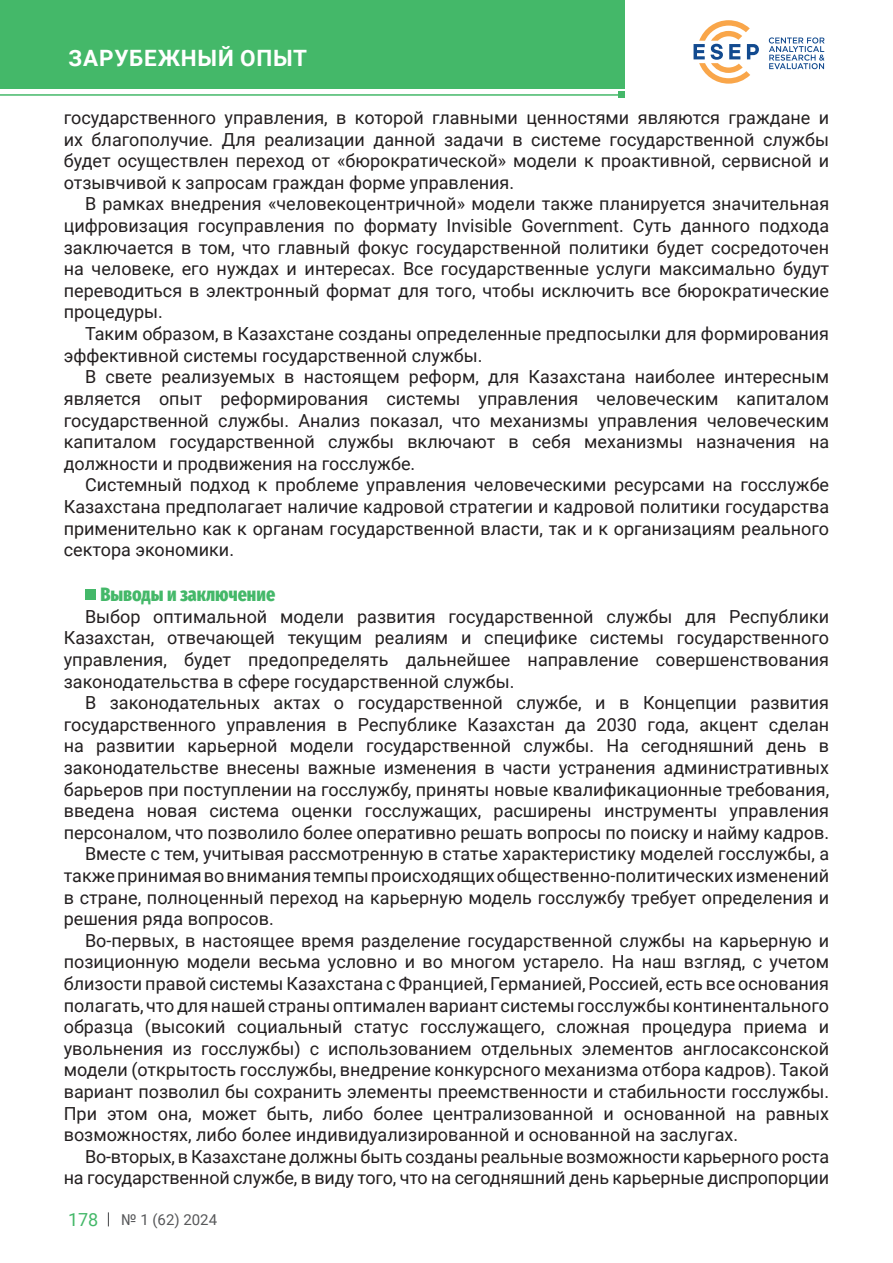
<style>
.page{position:relative;width:893px;height:1263px;background:#fff}
.page>*{position:absolute;margin:0;border:0;box-sizing:border-box;transform-origin:0 0}
.t1{font:700 22.5px "Roboto";letter-spacing:.035em;color:#fff}
.Подзаг{font:800 extra-condensed 19.5px "Fira Sans";color:#44b869}
.Текст{font:18px/21.6px "Roboto";color:#231f20;text-align:justify}
.t2{font:18px "Roboto";color:#44b869}
.t3{font:15px "Roboto";color:#57585a}
</style>
<div class="page">
<svg style="left:693px;top:20px;width:66px;height:64px"></svg>
<svg style="left:769px;top:37px;width:56px;height:32px"></svg>
<div style="left:0;top:0;width:625px;height:89px;background:#44b869"></div>
<hr style="left:0;top:94px;width:625px;height:2px;background:#44b869">
<svg style="left:619px;top:92px;width:6px;height:6px"></svg>
<svg style="left:108px;top:1212px;width:1px;height:14px"></svg>
<div style="left:85px;top:589px;width:11px;height:11px;background:#44b869"></div>
<p class="t1" style="left:68px;top:42px;width:240px">ЗАРУБЕЖНЫЙ ОПЫТ</p>
<p class="Текст" style="left:64px;top:106px;width:767px">государственного управления, в которой главными ценностями являются граждане и их благополучие. Для реализации данной задачи в системе государственной службы будет осуществлен переход от «бюрократической» модели к проактивной, сервисной и отзывчивой к запросам граждан форме управления.</p>
<p class="Текст" style="left:64px;top:193px;width:767px;text-indent:21px">В рамках внедрения «человекоцентричной» модели также планируется значительная цифровизация госуправления по формату Invisible Government. Суть данного подхода заключается в том, что главный фокус государственной политики будет сосредоточен на человеке, его нуждах и интересах. Все государственные услуги максимально будут переводиться в электронный формат для того, чтобы исключить все бюрократические процедуры.</p>
<p class="Текст" style="left:64px;top:322px;width:767px;text-indent:21px">Таким образом, в Казахстане созданы определенные предпосылки для формирования эффективной системы государственной службы.</p>
<p class="Текст" style="left:64px;top:365px;width:767px;text-indent:21px">В свете реализуемых в настоящем реформ, для Казахстана наиболее интересным является опыт реформирования системы управления человеческим капиталом государственной службы. Анализ показал, что механизмы управления человеческим капиталом государственной службы включают в себя механизмы назначения на должности и продвижения на госслужбе.</p>
<p class="Текст" style="left:64px;top:473px;width:767px;text-indent:21px">Системный подход к проблеме управления человеческими ресурсами на госслужбе Казахстана предполагает наличие кадровой стратегии и кадровой политики государства применительно как к органам государственной власти, так и к организациям реального сектора экономики.</p>
<p class="Подзаг" style="left:100px;top:578px;width:176px">Выводы и заключение</p>
<p class="Текст" style="left:64px;top:605px;width:767px;text-indent:21px">Выбор оптимальной модели развития государственной службы для Республики Казахстан, отвечающей текущим реалиям и специфике системы государственного управления, будет предопределять дальнейшее направление совершенствования законодательства в сфере государственной службы.</p>
<p class="Текст" style="left:64px;top:691px;width:767px;text-indent:21px">В законодательных актах о государственной службе, и в Концепции развития государственного управления в Республике Казахстан да 2030 года, акцент сделан на развитии карьерной модели государственной службы. На сегодняшний день в законодательстве внесены важные изменения в части устранения административных барьеров при поступлении на госслужбу, приняты новые квалификационные требования, введена новая система оценки госслужащих, расширены инструменты управления персоналом, что позволило более оперативно решать вопросы по поиску и найму кадров.</p>
<p class="Текст" style="left:64px;top:842px;width:767px;text-indent:21px">Вместе с тем, учитывая рассмотренную в статье характеристику моделей госслужбы, а также принимая во внимания темпы происходящих общественно-политических изменений в стране, полноценный переход на карьерную модель госслужбу требует определения и решения ряда вопросов.</p>
<p class="Текст" style="left:64px;top:929px;width:767px;text-indent:21px">Во-первых, в настоящее время разделение государственной службы на карьерную и позиционную модели весьма условно и во многом устарело. На наш взгляд, с учетом близости правой системы Казахстана с Францией, Германией, Россией, есть все основания полагать, что для нашей страны оптимален вариант системы госслужбы континентального образца (высокий социальный статус госслужащего, сложная процедура приема и увольнения из госслужбы) с использованием отдельных элементов англосаксонской модели (открытость госслужбы, внедрение конкурсного механизма отбора кадров). Такой вариант позволил бы сохранить элементы преемственности и стабильности госслужбы.<br>При этом она, может быть, либо более централизованной и основанной на равных возможностях, либо более индивидуализированной и основанной на заслугах.</p>
<p class="Текст" style="left:64px;top:1145px;width:767px;text-align:right">Во-вторых, в Казахстане должны быть созданы реальные возможности карьерного роста на государственной службе, в виду того, что на сегодняшний день карьерные диспропорции</p>
<p class="t2" style="left:68px;top:1207px;width:32px">178</p>
<p class="t3" style="left:121px;top:1209px;width:97px">№ 1 (62) 2024</p>
</div>
